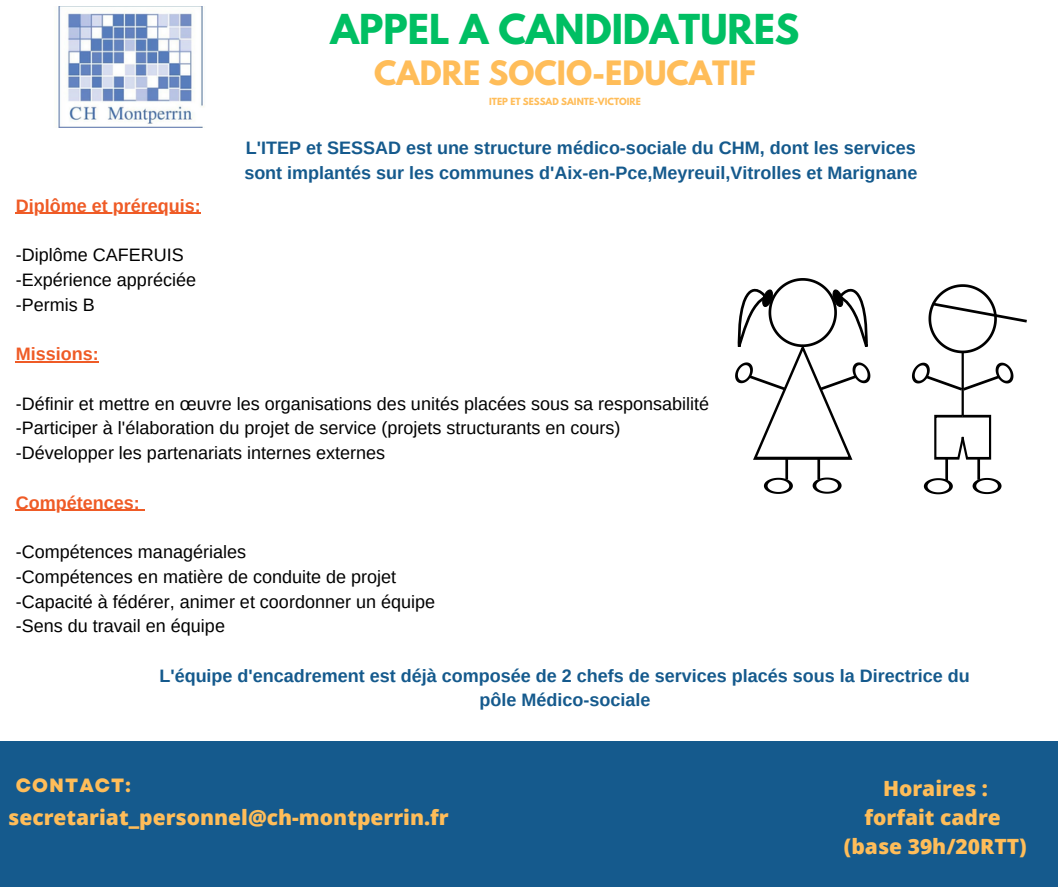
<style>
.page{position:relative;width:1058px;height:887px;background:#fff}
.page>*{position:absolute;margin:0;border:0;box-sizing:border-box;transform-origin:0 0}
.t1{font:700 36.6px "League Spartan";color:#00bf63}
.t2{font:700 29.7px "League Spartan";color:#ffbd59}
.t3{font:800 21px/29.2px "Open Sans";color:#ffbd59;text-align:center}
.t4{font:800 19.2px "Garet";letter-spacing:.05em;color:#ffbd59}
.t5{font:18px/24.8px "Arimo";color:#000}
.t6{font:700 18px/24.8px "Arimo";color:#155a8d}
.t7{font:700 18px "Arimo";color:#ef5b26}
.t8{font:700 8.7px "League Spartan";color:#ffbd59}
</style>
<div class="page">
<div style="left:0;top:741px;width:1058px;height:145px;background:#155a8d"></div>
<hr style="left:16px;top:213px;width:185px;height:1px;background:#ef5b26">
<hr style="left:16px;top:361px;width:83px;height:1px;background:#ef5b26">
<hr style="left:16px;top:510px;width:124px;height:1px;background:#ef5b26">
<hr style="left:785px;top:458px;width:3px;height:21px;background:#000">
<svg style="left:763px;top:476px;width:30px;height:18px"></svg>
<hr style="left:817px;top:457px;width:3px;height:22px;background:#000">
<svg style="left:812px;top:476px;width:30px;height:18px"></svg>
<svg style="left:735px;top:278px;width:136px;height:184px"></svg>
<hr style="left:961px;top:352px;width:2px;height:63px;background:#000">
<svg style="left:934px;top:413px;width:58px;height:48px"></svg>
<hr style="left:945px;top:458px;width:3px;height:22px;background:#000">
<svg style="left:923px;top:477px;width:30px;height:17px"></svg>
<hr style="left:977px;top:458px;width:3px;height:21px;background:#000">
<svg style="left:972px;top:476px;width:30px;height:18px"></svg>
<svg style="left:912px;top:284px;width:115px;height:109px"></svg>
<img style="left:58px;top:7px;width:147px;height:120px">
<h1 class="t1" style="left:330px;top:11px;width:470px">APPEL A CANDIDATURES</h1>
<h2 class="t2" style="left:374px;top:58px;width:383px">CADRE SOCIO-EDUCATIF</h2>
<p class="t8" style="left:489px;top:97px;width:153px">ITEP ET SESSAD SAINTE-VICTOIRE</p>
<p class="t6" style="left:244px;top:135px;width:674px">L'ITEP et SESSAD est une structure médico-sociale du CHM, dont les services sont implantés sur les communes d'Aix-en-Pce,Meyreuil,Vitrolles et Marignane</p>
<p class="t7" style="left:16px;top:195px;width:186px">Diplôme et prérequis:</p>
<p class="t5" style="left:16px;top:242px;width:182px">-Diplôme CAFERUIS -Expérience appréciée -Permis B</p>
<p class="t7" style="left:16px;top:344px;width:84px">Missions:</p>
<p class="t5" style="left:16px;top:391px;width:694px">-Définir et mettre en œuvre les organisations des unités placées sous sa responsabilité -Participer à l'élaboration du projet de service (projets structurants en cours) -Développer les partenariats internes externes</p>
<p class="t7" style="left:16px;top:492px;width:125px">Compétences:</p>
<p class="t5" style="left:16px;top:539px;width:421px">-Compétences managériales<br>-Compétences en matière de conduite de projet -Capacité à fédérer, animer et coordonner un équipe -Sens du travail en équipe</p>
<p class="t6" style="left:159px;top:663px;width:812px;text-align:center">L'équipe d'encadrement est déjà composée de 2 chefs de services placés sous la Directrice du pôle Médico-sociale</p>
<p class="t4" style="left:16px;top:771px;width:116px">CONTACT:</p>
<p class="t3" style="left:844px;top:772px;width:184px">Horaires :<br>forfait cadre (base 39h/20RTT)</p>
<p class="t3" style="left:8px;top:802px;width:442px">secretariat_personnel@ch-montperrin.fr</p>
</div>
